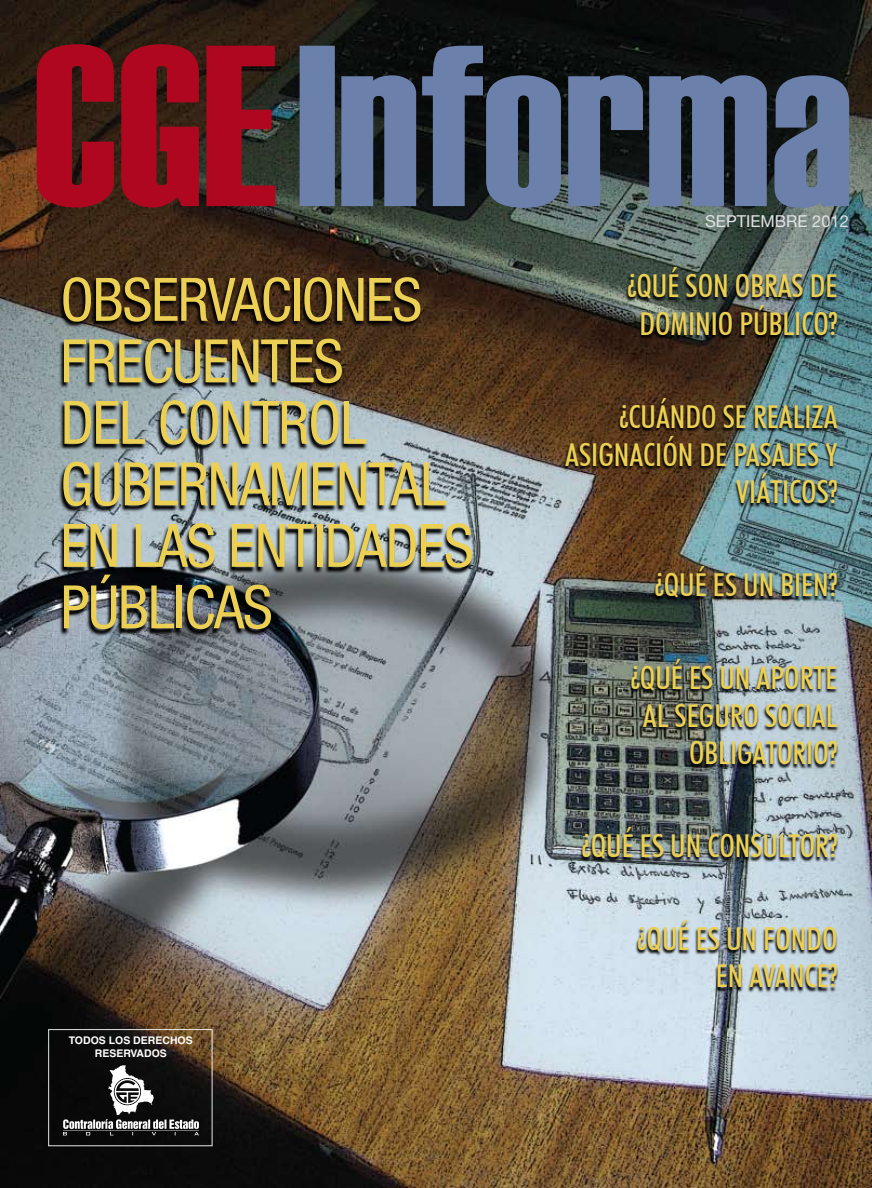
<style>
.page{position:relative;width:872px;height:1188px;background:#fff}
.page>*{position:absolute;margin:0;border:0;box-sizing:border-box;transform-origin:0 0}
.t1{font:condensed 60px/61.5px "Helvetica Neue";letter-spacing:-.02em;color:#ebd053}
.t2{font:500 condensed 31.5px/37.8px "Futura BT";color:#ebd053;text-align:right}
.t3{font:16.5px "Helvetica Neue";color:#e2e2e2}
.t4{font:700 10.5px/12.6px "Helvetica";color:#fff;text-align:center}
</style>
<div class="page">
<img style="left:0;top:0;width:872px;height:1188px">
<div style="left:48px;top:1029px;width:165px;height:117px;border:1px solid #fff"></div>
<svg style="left:63px;top:1065px;width:136px;height:70px;background:#383838"></svg>
<svg style="left:300px;top:46px;width:549px;height:162px;background:#4a5873"></svg>
<svg style="left:37px;top:44px;width:238px;height:164px;background:#88101d"></svg>
<svg style="left:59px;top:278px;width:495px;height:387px;background:#686967"></svg>
<img style="left:562px;top:268px;width:310px;height:808px">
<p class="t3" style="left:705px;top:211px;width:145px">SEPTIEMBRE 2012</p>
<h1 class="t1" style="left:60px;top:268px;width:415px">OBSERVACIONES<br>FRECUENTES<br>DEL CONTROL<br>GUBERNAMENTAL<br>EN LAS ENTIDADES<br>PÚBLICAS</h1>
<p class="t2" style="left:628px;top:267px;width:211px;text-align:center">¿QUÉ SON OBRAS DE<br>DOMINIO PÚBLICO?</p>
<p class="t2" style="left:565px;top:398px;width:274px">¿CUÁNDO SE REALIZA<br>ASIGNACIÓN DE PASAJES Y<br>VIÁTICOS?</p>
<p class="t2" style="left:655px;top:566px;width:184px">¿QUÉ ES UN BIEN?</p>
<p class="t2" style="left:631px;top:658px;width:208px">¿QUÉ ES UN APORTE<br>AL SEGURO SOCIAL<br>OBLIGATORIO?</p>
<p class="t2" style="left:582px;top:827px;width:257px">¿QUÉ ES UN CONSULTOR?</p>
<p class="t4" style="left:69px;top:1034px;width:125px">TODOS LOS DERECHOS<br>RESERVADOS</p>
<p class="t2" style="left:638px;top:919px;width:201px">¿QUÉ ES UN FONDO<br>EN AVANCE?</p>
</div>
